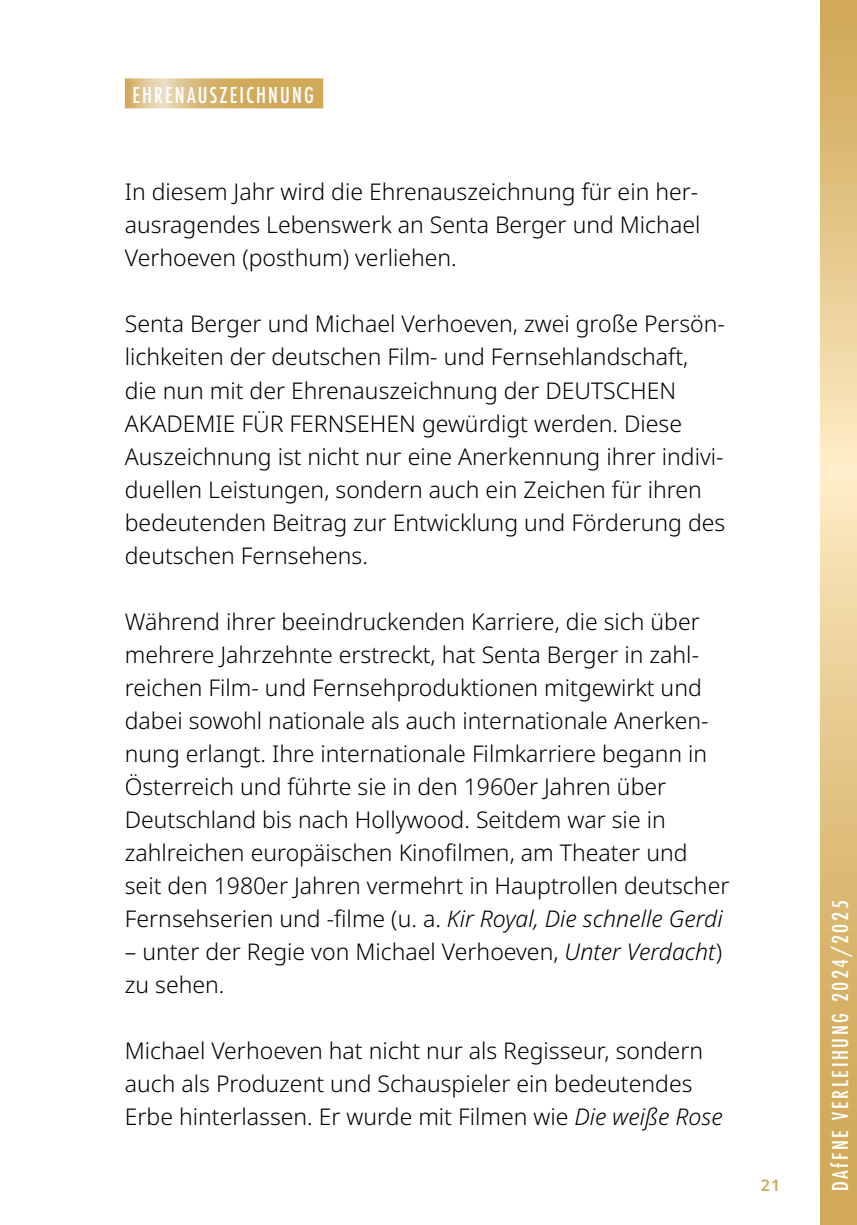
<style>
.page{position:relative;width:857px;height:1225px;background:#fff}
.page>*{position:absolute;margin:0;border:0;box-sizing:border-box;transform-origin:0 0}
.t1{font:500 24px "Futura PT Cond";letter-spacing:.1em;color:#fff}
.t2{font:300 23px/33px "Noto Sans";color:#000}
.t3{font:600 16px "Noto Sans";color:#d1a959}
.s1{font-style:italic}
</style>
<div class="page">
<svg style="left:820px;top:0;width:36px;height:1225px;background:#e2c485"></svg>
<svg style="left:125px;top:78px;width:198px;height:30px;background:#d7b674"></svg>
<p class="t1" style="left:132px;top:81px;width:183px">EHRENAUSZEICHNUNG</p>
<p class="t2" style="left:125px;top:176px;width:576px;text-align:justify">In diesem Jahr wird die Ehrenauszeichnung für ein her&shy;ausragendes Lebenswerk an Senta Berger und Michael Verhoeven (posthum) verliehen.</p>
<p class="t2" style="left:125px;top:308px;width:601px">Senta Berger und Michael Verhoeven, zwei große Persön&shy;lichkeiten der deutschen Film- und Fernsehlandschaft, die nun mit der Ehrenauszeichnung der DEUTSCHEN AKADEMIE FÜR FERNSEHEN gewürdigt werden. Diese Auszeichnung ist nicht nur eine Anerkennung ihrer indivi&shy;duellen Leistungen, sondern auch ein Zeichen für ihren bedeutenden Beitrag zur Entwicklung und Förderung des deutschen Fernsehens.</p>
<p class="t2" style="left:125px;top:605px;width:605px">Während ihrer beeindruckenden Karriere, die sich über mehrere Jahrzehnte erstreckt, hat Senta Berger in zahl&shy;reichen Film- und Fernsehproduktionen mitgewirkt und dabei sowohl nationale als auch internationale Anerken&shy;nung erlangt. Ihre internationale Filmkarriere begann in Österreich und führte sie in den 1960er Jahren über Deutschland bis nach Hollywood. Seitdem war sie in zahlreichen europäischen Kinofilmen, am Theater und seit den 1980er Jahren vermehrt in Hauptrollen deutscher Fernsehserien und -filme (u. a. <span class="s1">Kir Royal, Die schnelle Gerdi</span></p>
<p class="t2" style="left:125px;top:935px;width:598px">– unter der Regie von Michael Verhoeven, <span class="s1">Unter Verdacht</span>) zu sehen.</p>
<p class="t2" style="left:125px;top:1034px;width:599px">Michael Verhoeven hat nicht nur als Regisseur, sondern auch als Produzent und Schauspieler ein bedeutendes<br>Erbe hinterlassen. Er wurde mit Filmen wie <span class="s1">Die weiße Rose</span></p>
<p class="t3" style="left:760px;top:1173px;width:21px">21</p>
<p class="t1" style="left:825px;top:1191px;width:292px;rotate:-90deg">DAfFNE VERLEIHUNG 2024/2025</p>
</div>
